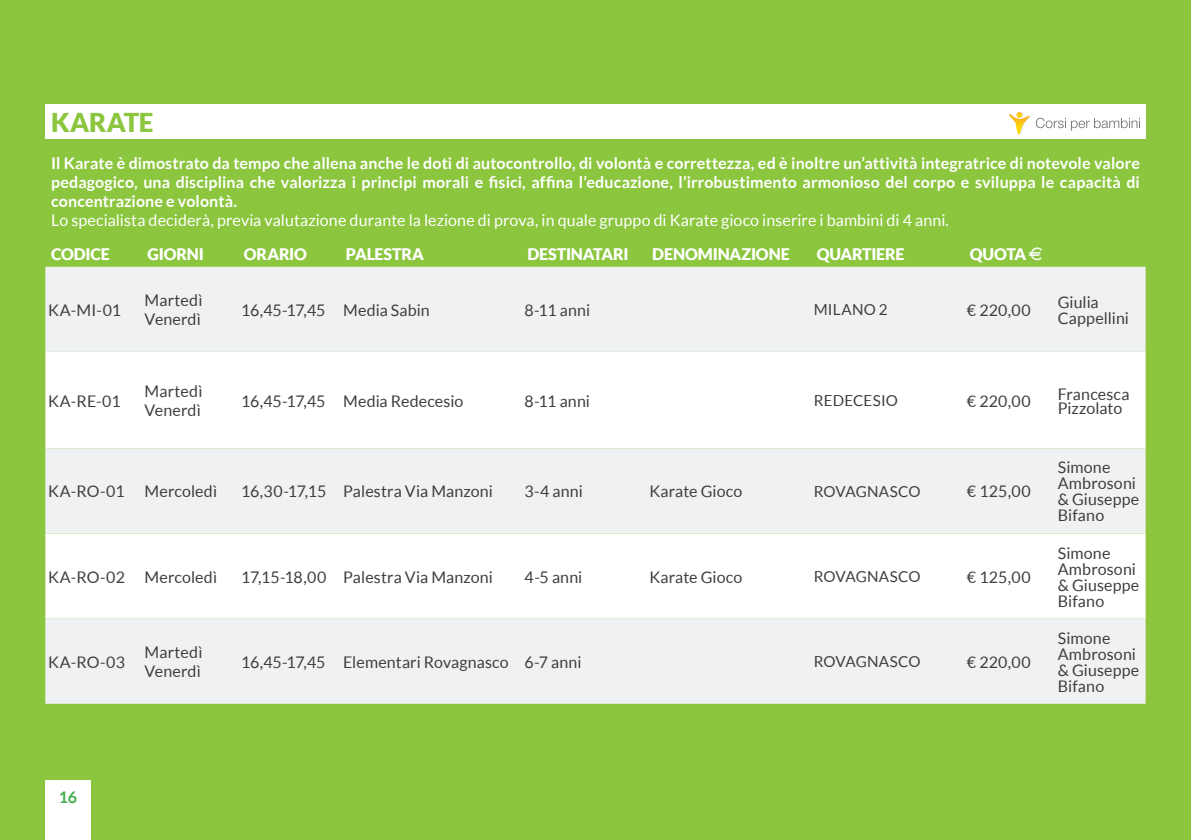
<style>
.page{position:relative;width:1191px;height:840px;background:#fff}
.page>*{position:absolute;margin:0;border:0;box-sizing:border-box;transform-origin:0 0}
.t1{font:900 26px "Lato";letter-spacing:-.01em;color:#8bc63e}
.t2{font:16px/16px "Lato";letter-spacing:.01em;color:#3e3e3f}
.t3{font:700 16px/19.2px "Lato";letter-spacing:.005em;color:#fff;text-align:justify}
.t4{font:16px "Lato";letter-spacing:.005em;color:#fff}
.t5{font:900 16px "Lato";letter-spacing:-.01em;color:#fff}
.t6{font:700 16px "Lato";color:#40ae49}
.t7{font:15.2px "Lato";letter-spacing:.01em;color:#3e3e3f}
.s1{font-family:"Euro font";font-weight:400}
</style>
<div class="page">
<div style="left:0;top:0;width:1191px;height:839px;background:#8bc63e"></div>
<div style="left:45px;top:780px;width:46px;height:59px;background:#fff"></div>
<div style="left:45px;top:104px;width:1100px;height:34px;background:#fff"></div>
<div style="left:45px;top:266px;width:1100px;height:437px;background:#f0f1f2"></div>
<svg style="left:45px;top:351px;width:1100px;height:267px;fill:#fff"></svg>
<svg style="left:1009px;top:112px;width:131px;height:23px"></svg>
<h1 class="t1" style="left:51px;top:107px;width:104px">KARATE</h1>
<p class="t3" style="left:51px;top:153px;width:1090px">Il Karate è dimostrato da tempo che allena anche le doti di autocontrollo, di volontà e correttezza, ed è inoltre un’attività integratrice di notevole valore pedagogico, una disciplina che valorizza i principi morali e fisici, affina l’educazione, l’irrobustimento armonioso del corpo e sviluppa le capacità di concentrazione e volontà.</p>
<p class="t4" style="left:51px;top:211px;width:899px">Lo specialista deciderà, previa valutazione durante la lezione di prova, in quale gruppo di Karate gioco inserire i bambini di 4 anni.</p>
<p class="t5" style="left:51px;top:245px;width:60px">CODICE</p>
<p class="t5" style="left:147px;top:245px;width:58px">GIORNI</p>
<p class="t5" style="left:244px;top:245px;width:65px">ORARIO</p>
<p class="t5" style="left:346px;top:245px;width:80px">PALESTRA</p>
<p class="t5" style="left:527px;top:245px;width:102px">DESTINATARI</p>
<p class="t5" style="left:652px;top:245px;width:139px">DENOMINAZIONE</p>
<p class="t5" style="left:816px;top:245px;width:89px">QUARTIERE</p>
<p class="t5" style="left:969px;top:245px;width:75px">QUOTA <span class="s1">K</span></p>
<p class="t2" style="left:48px;top:302px;width:74px">KA-MI-01</p>
<p class="t2" style="left:145px;top:290px;width:59px;line-height:19.2px">Martedì<br>Venerdì</p>
<p class="t2" style="left:241px;top:302px;width:190px">16,45-17,45 Media Sabin</p>
<p class="t2" style="left:524px;top:302px;width:67px">8-11 anni</p>
<p class="t7" style="left:814px;top:301px;width:75px">MILANO 2</p>
<p class="t2" style="left:967px;top:302px;width:65px">€ 220,00</p>
<p class="t2" style="left:1057px;top:294px;width:73px">Giulia<br>Cappellini</p>
<p class="t2" style="left:48px;top:392px;width:74px">KA-RE-01</p>
<p class="t2" style="left:145px;top:381px;width:59px;line-height:19.2px">Martedì<br>Venerdì</p>
<p class="t2" style="left:241px;top:392px;width:224px">16,45-17,45 Media Redecesio</p>
<p class="t2" style="left:524px;top:392px;width:67px">8-11 anni</p>
<p class="t7" style="left:814px;top:392px;width:86px">REDECESIO</p>
<p class="t2" style="left:967px;top:392px;width:65px">€ 220,00</p>
<p class="t2" style="left:1057px;top:386px;width:73px;line-height:14px">Francesca<br>Pizzolato</p>
<p class="t2" style="left:48px;top:483px;width:171px">KA-RO-01 Mercoledì</p>
<p class="t2" style="left:241px;top:483px;width:253px">16,30-17,15 Palestra Via Manzoni</p>
<p class="t2" style="left:524px;top:483px;width:60px">3-4 anni</p>
<p class="t2" style="left:649px;top:483px;width:94px">Karate Gioco</p>
<p class="t7" style="left:814px;top:483px;width:108px">ROVAGNASCO</p>
<p class="t2" style="left:967px;top:483px;width:65px">€ 125,00</p>
<p class="t2" style="left:48px;top:568px;width:171px">KA-RO-02 Mercoledì</p>
<p class="t2" style="left:241px;top:568px;width:253px">17,15-18,00 Palestra Via Manzoni</p>
<p class="t2" style="left:524px;top:568px;width:59px">4-5 anni</p>
<p class="t2" style="left:649px;top:568px;width:94px">Karate Gioco</p>
<p class="t7" style="left:814px;top:568px;width:108px">ROVAGNASCO</p>
<p class="t2" style="left:967px;top:568px;width:65px">€ 125,00</p>
<p class="t2" style="left:48px;top:653px;width:78px">KA-RO-03</p>
<p class="t2" style="left:145px;top:642px;width:59px;line-height:19.2px">Martedì<br>Venerdì</p>
<p class="t2" style="left:241px;top:653px;width:342px">16,45-17,45 Elementari Rovagnasco 6-7 anni</p>
<p class="t7" style="left:814px;top:653px;width:108px">ROVAGNASCO</p>
<p class="t2" style="left:967px;top:653px;width:65px">€ 220,00</p>
<p class="t2" style="left:1057px;top:459px;width:83px">Simone<br>Ambrosoni &amp; Giuseppe<br>Bifano</p>
<p class="t2" style="left:1057px;top:544px;width:83px">Simone<br>Ambrosoni &amp; Giuseppe<br>Bifano</p>
<p class="t2" style="left:1057px;top:629px;width:83px">Simone<br>Ambrosoni &amp; Giuseppe<br>Bifano</p>
<p class="t6" style="left:59px;top:787px;width:20px">16</p>
</div>
